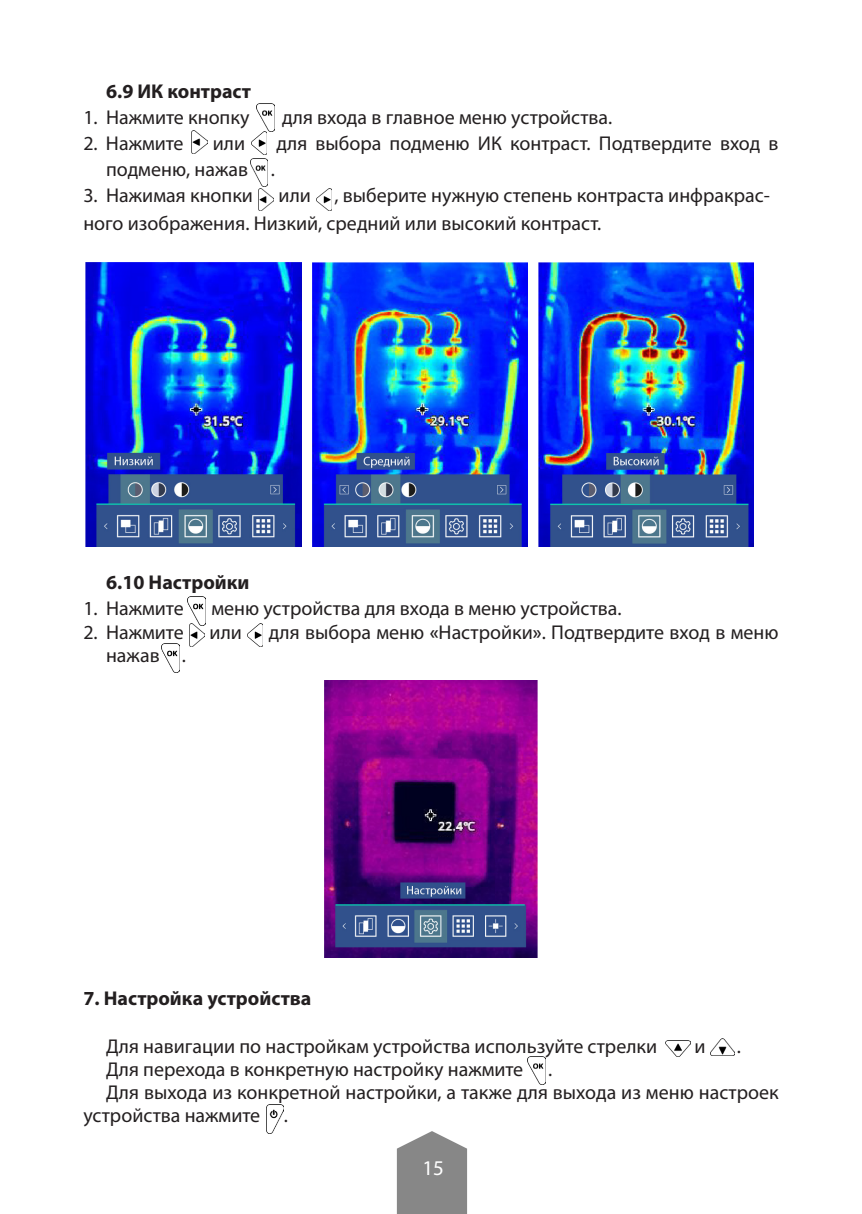
<style>
.page{position:relative;width:862px;height:1214px;background:#fff}
.page>*{position:absolute;margin:0;border:0;box-sizing:border-box;transform-origin:0 0}
.t1{font:21px "Myriad Pro";color:#fff}
.t2{font:20px/28px "Myriad Pro";color:#231f20}
.t3{font:700 20px "Myriad Pro";color:#231f20}
.s1{font-weight:600}
</style>
<div class="page">
<svg style="left:397px;top:1131px;width:70px;height:82px;background:#939393"></svg>
<img style="left:257px;top:103px;width:18px;height:28px">
<img style="left:192px;top:130px;width:15px;height:23px">
<img style="left:251px;top:132px;width:16px;height:23px">
<img style="left:250px;top:158px;width:18px;height:28px">
<img style="left:258px;top:188px;width:16px;height:23px">
<img style="left:316px;top:188px;width:16px;height:23px">
<img style="left:86px;top:262px;width:215px;height:284px">
<img style="left:312px;top:262px;width:216px;height:284px">
<img style="left:538px;top:262px;width:216px;height:284px">
<img style="left:188px;top:596px;width:17px;height:29px">
<img style="left:189px;top:623px;width:15px;height:23px">
<img style="left:247px;top:623px;width:16px;height:23px">
<img style="left:161px;top:643px;width:18px;height:29px">
<img style="left:324px;top:680px;width:213px;height:277px">
<img style="left:666px;top:1040px;width:24px;height:16px">
<img style="left:710px;top:1038px;width:25px;height:17px">
<img style="left:528px;top:1056px;width:18px;height:28px">
<img style="left:266px;top:1104px;width:18px;height:29px">
<p class="t3" style="left:106px;top:79px;width:147px">6.9 ИК контраст</p>
<p class="t2" style="left:83px;top:103px;width:168px">1. Нажмите кнопку</p>
<p class="t2" style="left:282px;top:103px;width:332px">для входа в главное меню устройства.</p>
<p class="t2" style="left:83px;top:129px;width:102px">2. Нажмите</p>
<p class="t2" style="left:213px;top:129px;width:34px">или</p>
<p class="t2" style="left:276px;top:129px;width:504px">для выбора подменю ИК контраст. Подтвердите вход в</p>
<p class="t2" style="left:106px;top:155px;width:170px">подменю, нажав .</p>
<p class="t2" style="left:83px;top:181px;width:171px">3. Нажимая кнопки</p>
<p class="t2" style="left:83px;top:181px;width:688px;text-indent:195px">или , выберите нужную степень контраста инфракрас&shy;ного изображения. Низкий, средний или высокий контраст.</p>
<p class="t3" style="left:106px;top:569px;width:145px">6.10 Настройки</p>
<p class="t2" style="left:83px;top:594px;width:102px">1. Нажмите</p>
<p class="t2" style="left:211px;top:594px;width:412px">меню устройства для входа в меню устройства.</p>
<p class="t2" style="left:83px;top:618px;width:102px">2. Нажмите</p>
<p class="t2" style="left:210px;top:618px;width:34px">или</p>
<p class="t2" style="left:269px;top:618px;width:511px">для выбора меню <span class="s1">«</span>Настройки<span class="s1">»</span>. Подтвердите вход в меню</p>
<p class="t2" style="left:106px;top:641px;width:82px">нажав .</p>
<p class="t3" style="left:83px;top:984px;width:230px">7. Настройка устройства</p>
<p class="t2" style="left:106px;top:1031px;width:553px">Для навигации по настройкам устройства используйте стрелки</p>
<p class="t2" style="left:694px;top:1031px;width:13px">и</p>
<p class="t2" style="left:737px;top:1031px;width:6px">.</p>
<p class="t2" style="left:106px;top:1054px;width:448px">Для перехода в конкретную настройку нажмите .</p>
<p class="t2" style="left:106px;top:1077px;width:674px">Для выхода из конкретной настройки, а также для выхода из меню настроек</p>
<p class="t2" style="left:83px;top:1100px;width:206px">устройства нажмите .</p>
<p class="t1" style="left:422px;top:1155px;width:23px">15</p>
</div>
